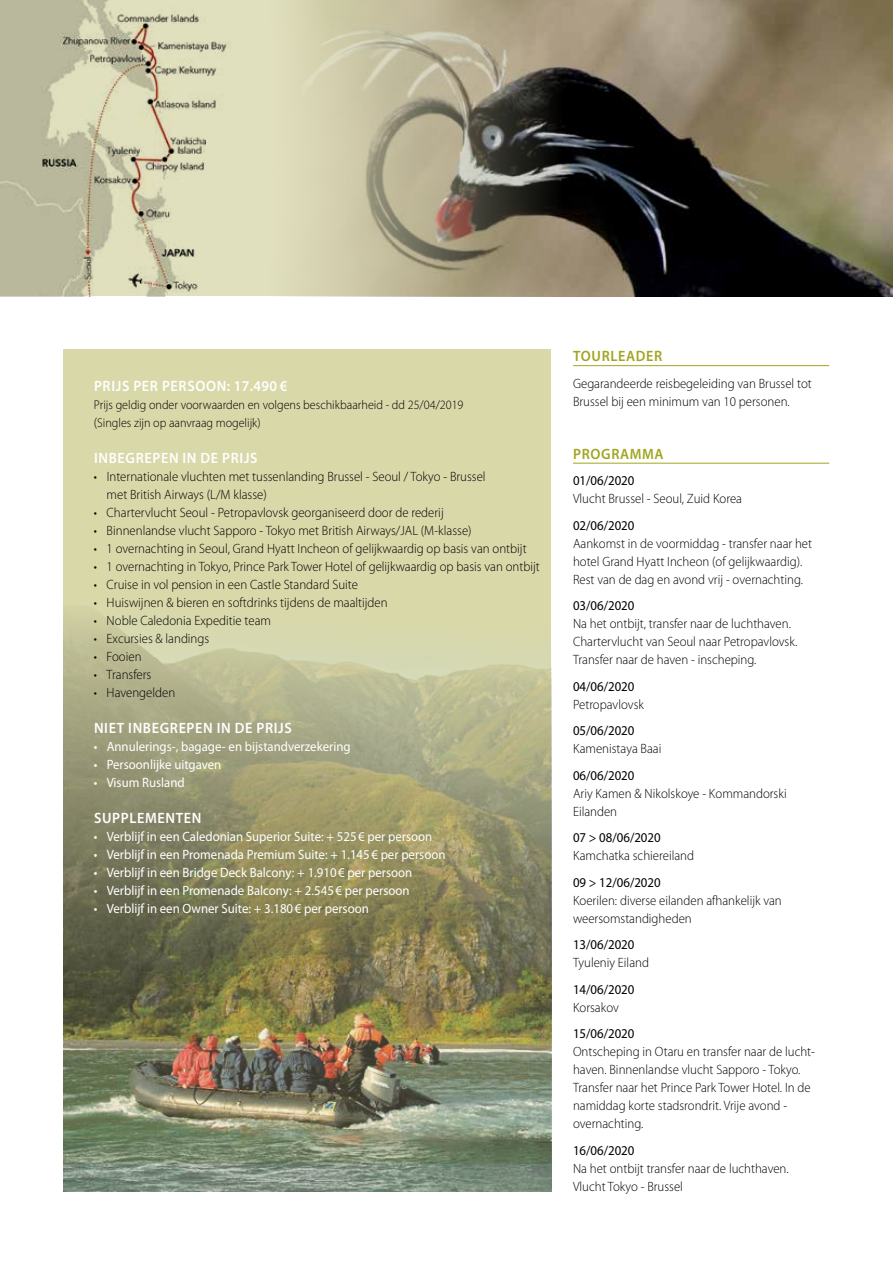
<style>
.page{position:relative;width:893px;height:1263px;background:#fff}
.page>*{position:absolute;margin:0;border:0;box-sizing:border-box;transform-origin:0 0}
.t1{font:600 15px "Myriad Pro";letter-spacing:.045em;color:#fff;scale:.95 1}
.t2{font:600 15px "Myriad Pro";letter-spacing:.045em;color:#a2a51f;scale:.95 1}
.t3{font:300 13.5px/18px "Myriad Pro";color:#000;scale:.95 1}
.t4{font:13.5px "Myriad Pro";color:#fff;scale:.95 1}
.t5{font:13.5px "Myriad Pro";color:#000;scale:.95 1}
.t6{font:300 12.75px/18px "Myriad Pro";color:#000;scale:.95 1}
.s1{font-size:13.5px}
</style>
<div class="page">
<div style="left:64px;top:350px;width:487px;height:814px;background:#d9d8a9"></div>
<img style="left:64px;top:616px;width:487px;height:576px">
<hr style="left:573px;top:365px;width:256px;height:1px;background:#a2a51f">
<hr style="left:573px;top:463px;width:256px;height:1px;background:#a2a51f">
<img style="left:0;top:0;width:257px;height:296px">
<img style="left:259px;top:0;width:634px;height:296px">
<p class="t1" style="left:94px;top:377px;width:205px">PRIJS PER PERSOON: 17.490 €</p>
<p class="t6" style="left:94px;top:396px;width:391px">Prijs geldig onder voorwaarden en volgens beschikbaarheid - dd 25/04/2019 <span class="s1">(</span>Singles zijn op aanvraag mogelijk)</p>
<p class="t1" style="left:94px;top:449px;width:174px">INBEGREPEN IN DE PRIJS</p>
<p class="t3" style="left:107px;top:468px;width:400px;text-indent:-13px">• Internationale vluchten met tussenlanding Brussel - Seoul / Tokyo - Brussel met British Airways (L/M klasse)</p>
<p class="t3" style="left:94px;top:504px;width:370px">• Chartervlucht Seoul - Petropavlovsk georganiseerd door de rederij</p>
<p class="t3" style="left:94px;top:522px;width:399px">• Binnenlandse vlucht Sapporo - Tokyo met British Airways/JAL (M-klasse)</p>
<p class="t3" style="left:94px;top:540px;width:457px">• 1 overnachting in Seoul, Grand Hyatt Incheon of gelijkwaardig op basis van ontbijt</p>
<p class="t3" style="left:94px;top:558px;width:471px">• 1 overnachting in Tokyo, Prince Park Tower Hotel of gelijkwaardig op basis van ontbijt</p>
<p class="t3" style="left:94px;top:576px;width:280px">• Cruise in vol pension in een Castle Standard Suite</p>
<p class="t3" style="left:94px;top:594px;width:311px">• Huiswijnen &amp; bieren en softdrinks tijdens de maaltijden</p>
<p class="t3" style="left:94px;top:612px;width:188px">• Noble Caledonia Expeditie team</p>
<p class="t3" style="left:94px;top:630px;width:123px">• Excursies &amp; landings</p>
<p class="t3" style="left:94px;top:648px;width:52px">• Fooien</p>
<p class="t3" style="left:94px;top:666px;width:62px">• Transfers</p>
<p class="t3" style="left:94px;top:684px;width:87px">• Havengelden</p>
<p class="t1" style="left:94px;top:719px;width:210px">NIET INBEGREPEN IN DE PRIJS</p>
<p class="t4" style="left:94px;top:738px;width:272px">• Annulerings-, bagage- en bijstandverzekering</p>
<p class="t4" style="left:94px;top:756px;width:136px">• Persoonlijke uitgaven</p>
<p class="t4" style="left:94px;top:774px;width:97px">• Visum Rusland</p>
<p class="t1" style="left:94px;top:809px;width:115px">SUPPLEMENTEN</p>
<p class="t4" style="left:94px;top:828px;width:358px">• Verblijf in een Caledonian Superior Suite: + 525€ per persoon</p>
<p class="t4" style="left:94px;top:846px;width:372px">• Verblijf in een Promenada Premium Suite: + 1.145€ per persoon</p>
<p class="t4" style="left:94px;top:864px;width:337px">• Verblijf in een Bridge Deck Balcony: + 1.910€ per persoon</p>
<p class="t4" style="left:94px;top:882px;width:334px">• Verblijf in een Promenade Balcony: + 2.545€ per persoon</p>
<p class="t4" style="left:94px;top:900px;width:291px">• Verblijf in een Owner Suite: + 3.180€ per persoon</p>
<p class="t2" style="left:573px;top:346px;width:95px">TOURLEADER</p>
<p class="t3" style="left:573px;top:374px;width:253px">Gegarandeerde reisbegeleiding van Brussel tot<br>Brussel bij een minimum van 10 personen.</p>
<p class="t2" style="left:573px;top:444px;width:97px">PROGRAMMA</p>
<p class="t5" style="left:573px;top:472px;width:66px">01/06/2020</p>
<p class="t3" style="left:573px;top:490px;width:179px">Vlucht Brussel - Seoul, Zuid Korea</p>
<p class="t5" style="left:573px;top:517px;width:66px">02/06/2020</p>
<p class="t3" style="left:573px;top:534px;width:253px">Aankomst in de voormiddag - transfer naar het hotel Grand Hyatt Incheon (of gelijkwaardig).<br>Rest van de dag en avond vrij - overnachting.</p>
<p class="t5" style="left:573px;top:597px;width:66px">03/06/2020</p>
<p class="t3" style="left:573px;top:615px;width:238px">Na het ontbijt, transfer naar de luchthaven.<br>Chartervlucht van Seoul naar Petropavlovsk.<br>Transfer naar de haven - inscheping.</p>
<p class="t5" style="left:573px;top:678px;width:66px">04/06/2020</p>
<p class="t3" style="left:573px;top:695px;width:76px">Petropavlovsk</p>
<p class="t5" style="left:573px;top:722px;width:66px">05/06/2020</p>
<p class="t3" style="left:573px;top:740px;width:95px">Kamenistaya Baai</p>
<p class="t5" style="left:573px;top:767px;width:66px">06/06/2020</p>
<p class="t3" style="left:573px;top:784px;width:226px">Ariy Kamen &amp; Nikolskoye - Kommandorski<br>Eilanden</p>
<p class="t5" style="left:573px;top:829px;width:94px">07 &gt; 08/06/2020</p>
<p class="t3" style="left:573px;top:847px;width:129px">Kamchatka schiereiland</p>
<p class="t5" style="left:573px;top:874px;width:94px">09 &gt; 12/06/2020</p>
<p class="t3" style="left:573px;top:891px;width:221px">Koerilen: diverse eilanden afhankelijk van weersomstandigheden</p>
<p class="t5" style="left:573px;top:936px;width:66px">13/06/2020</p>
<p class="t3" style="left:573px;top:954px;width:81px">Tyuleniy Eiland</p>
<p class="t5" style="left:573px;top:981px;width:66px">14/06/2020</p>
<p class="t3" style="left:573px;top:998px;width:50px">Korsakov</p>
<p class="t5" style="left:573px;top:1025px;width:66px">15/06/2020</p>
<p class="t3" style="left:573px;top:1043px;width:256px">Ontscheping in Otaru en transfer naar de lucht&shy;haven. Binnenlandse vlucht Sapporo - Tokyo.<br>Transfer naar het Prince Park Tower Hotel. In de namiddag korte stadsrondrit. Vrije avond - overnachting.</p>
<p class="t5" style="left:573px;top:1142px;width:66px">16/06/2020</p>
<p class="t3" style="left:573px;top:1159px;width:229px">Na het ontbijt transfer naar de luchthaven.<br>Vlucht Tokyo - Brussel</p>
</div>
